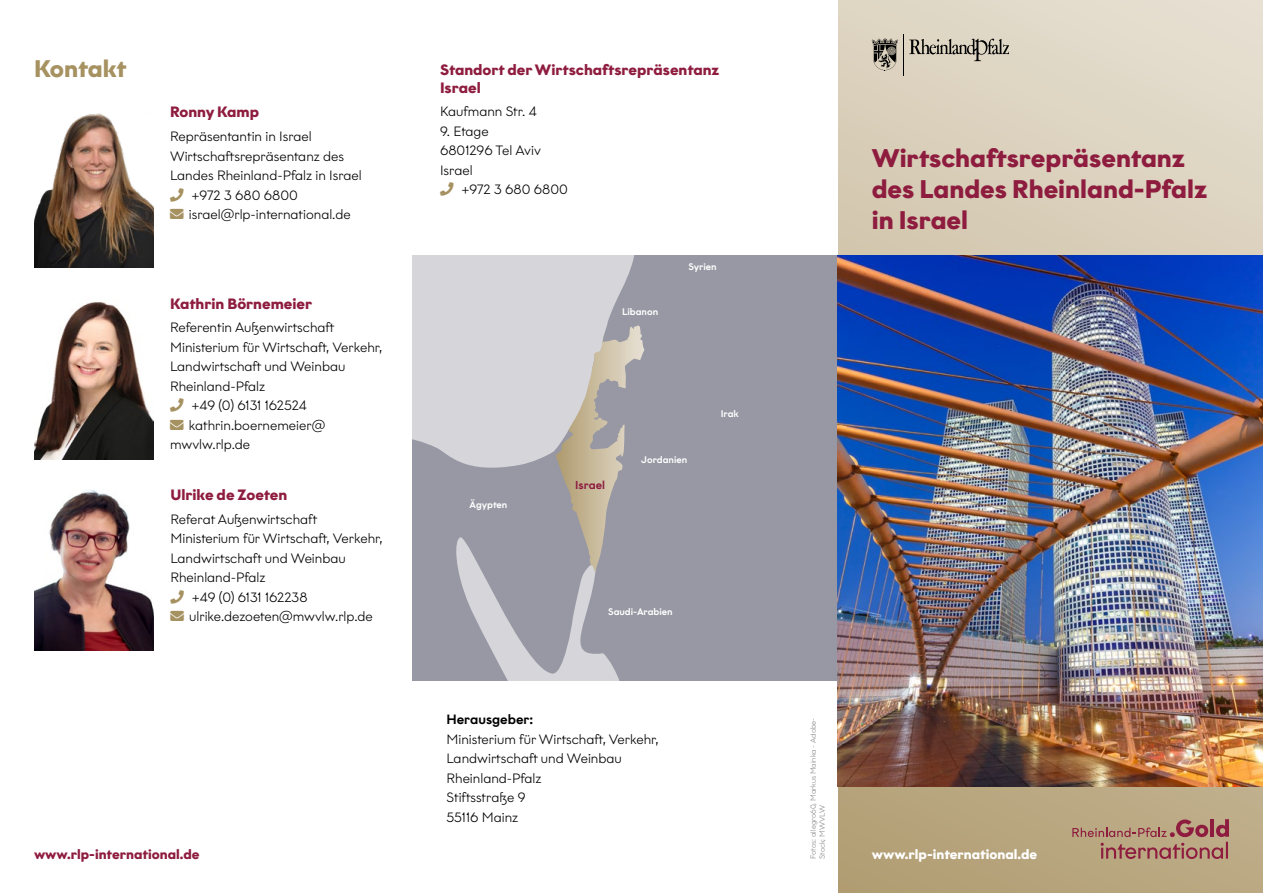
<style>
.page{position:relative;width:1263px;height:893px;background:#fff}
.page>*{position:absolute;margin:0;border:0;box-sizing:border-box;transform-origin:0 0}
.t1{font:700 25.5px/30.6px "Graphit";color:#8e1c3f}
.t2{font:700 24px "Graphit";letter-spacing:-.01em;color:#a69161}
.t3{font:700 15px/18px "Graphit";color:#8e1c3f}
.t4{font:300 13.5px/19.5px "Graphit";color:#000}
.t5{font:700 13.5px "Graphit";color:#8e1c3f}
.t6{font:700 13.5px "Graphit";color:#fff}
.t7{font:500 13.5px "Graphit";color:#000}
.t8{font:500 11.55px "Graphit";color:#8e1c3f}
.t9{font:500 9.6px "Graphit";color:#fff}
.t10{font:300 7.5px/9px "Graphit";color:#878787}
.s1{color:#a69161}
</style>
<div class="page">
<svg style="left:838px;top:0;width:425px;height:893px;background:#d2c7ae"></svg>
<svg style="left:412px;top:255px;width:426px;height:425px;background:#a5a6b0"></svg>
<img style="left:556px;top:326px;width:81px;height:246px">
<svg style="left:1072px;top:819px;width:157px;height:40px;background:#b08873"></svg>
<svg style="left:909px;top:39px;width:100px;height:22px;background:#a9a294"></svg>
<hr style="left:903px;top:34px;width:1px;height:42px;background:#000">
<svg style="left:872px;top:38px;width:26px;height:32px"></svg>
<img style="left:34px;top:302px;width:119px;height:157px">
<img style="left:34px;top:113px;width:119px;height:155px">
<img style="left:34px;top:489px;width:119px;height:162px">
<img style="left:838px;top:255px;width:425px;height:532px">
<h2 class="t2" style="left:34px;top:54px;width:94px">Kontakt</h2>
<p class="t3" style="left:440px;top:60px;width:281px">Standort der Wirtschaftsrepräsentanz<br>Israel</p>
<p class="t4" style="left:440px;top:102px;width:98px">Kaufmann Str. 4</p>
<p class="t4" style="left:440px;top:121px;width:102px">9. Etage<br>6801296 Tel Aviv<br>Israel</p>
<p class="t4" style="left:440px;top:180px;width:129px"><span class="s1">□■</span> +972 3 680 6800</p>
<p class="t3" style="left:170px;top:103px;width:90px">Ronny Kamp</p>
<p class="t4" style="left:170px;top:126px;width:193px">Repräsentantin in Israel<br>Wirtschaftsrepräsentanz des<br>Landes Rheinland-Pfalz in Israel</p>
<p class="t4" style="left:189px;top:185px;width:163px;text-indent:-19px"><span class="s1">□■</span> +972 3 680 6800 israel@rlp-international.de</p>
<p class="t3" style="left:170px;top:294px;width:144px">Kathrin Börnemeier</p>
<p class="t4" style="left:170px;top:318px;width:214px">Referentin Außenwirtschaft<br>Ministerium für Wirtschaft, Verkehr,<br>Landwirtschaft und Weinbau<br>Rheinland-Pfalz</p>
<p class="t4" style="left:170px;top:396px;width:138px"><span class="s1">□■</span> +49 (0) 6131 162524</p>
<p class="t4" style="left:189px;top:415px;width:138px">kathrin.boernemeier@</p>
<p class="t4" style="left:170px;top:435px;width:82px">mwvlw.rlp.de</p>
<p class="t3" style="left:170px;top:485px;width:118px">Ulrike de Zoeten</p>
<p class="t4" style="left:170px;top:509px;width:214px">Referat Außenwirtschaft<br>Ministerium für Wirtschaft, Verkehr,<br>Landwirtschaft und Weinbau<br>Rheinland-Pfalz</p>
<p class="t4" style="left:189px;top:587px;width:185px;text-indent:-19px"><span class="s1">□■</span> +49 (0) 6131 162238 ulrike.dezoeten@mwvlw.rlp.de</p>
<p class="t9" style="left:470px;top:499px;width:39px">Ägypten</p>
<p class="t9" style="left:622px;top:306px;width:38px">Libanon</p>
<p class="t9" style="left:688px;top:261px;width:30px">Syrien</p>
<p class="t9" style="left:721px;top:408px;width:20px">Irak</p>
<p class="t8" style="left:575px;top:478px;width:31px">Israel</p>
<p class="t9" style="left:641px;top:453px;width:47px">Jordanien</p>
<p class="t9" style="left:608px;top:605px;width:66px">Saudi-Arabien</p>
<h1 class="t1" style="left:872px;top:143px;width:337px">Wirtschaftsrepräsentanz des Landes Rheinland-Pfalz in Israel</h1>
<p class="t7" style="left:446px;top:711px;width:88px">Herausgeber:</p>
<p class="t4" style="left:446px;top:729px;width:214px">Ministerium für Wirtschaft, Verkehr,<br>Landwirtschaft und Weinbau<br>Rheinland-Pfalz<br>Stiftsstraße 9<br>55116 Mainz</p>
<p class="t10" style="left:809px;top:859px;width:143px;rotate:-90deg">Fotos: allegro60, Markus Mainka - Adobe-<br>Stock; MWVLW</p>
<p class="t5" style="left:34px;top:846px;width:167px">www.rlp-international.de</p>
<p class="t6" style="left:872px;top:846px;width:167px">www.rlp-international.de</p>
</div>
